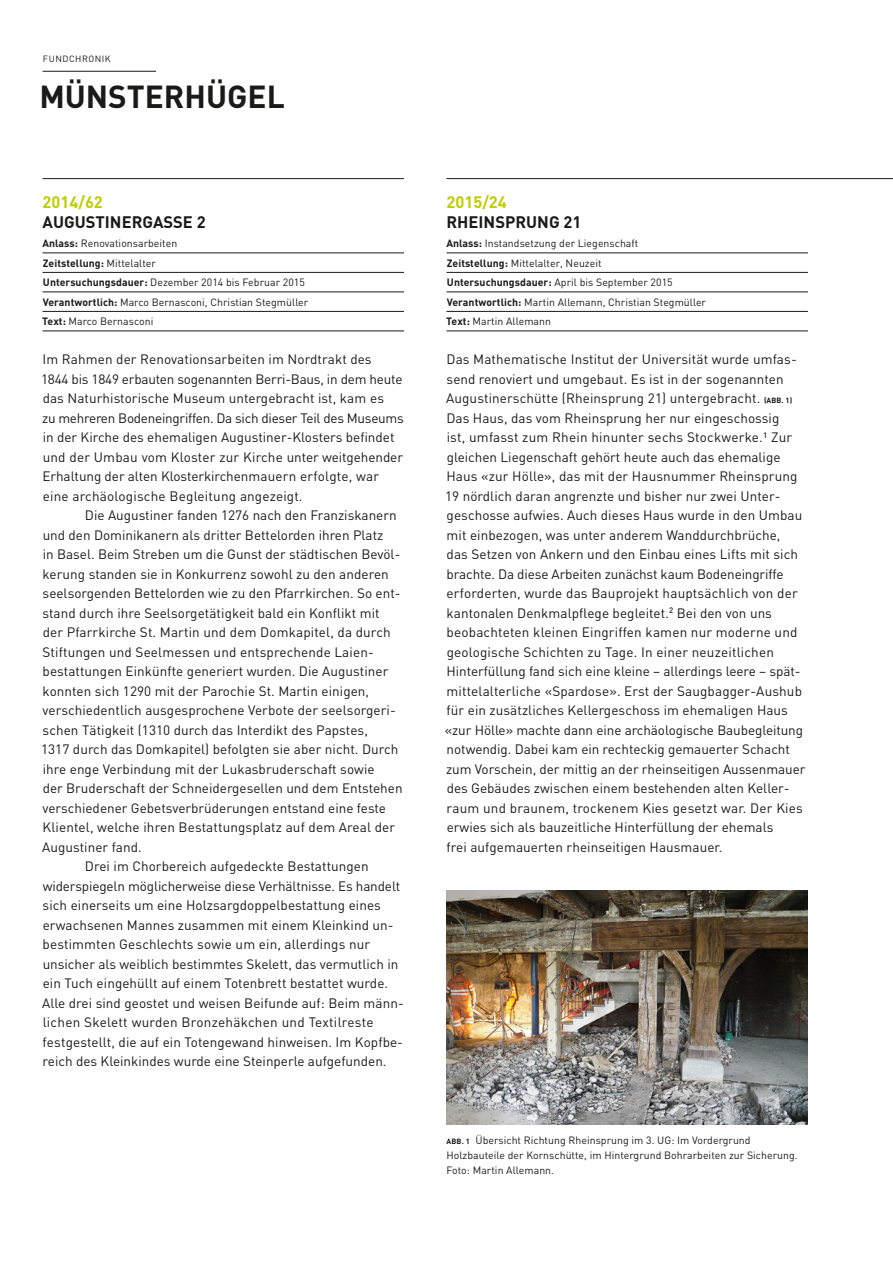
<style>
.page{position:relative;width:893px;height:1263px;background:#fff}
.page>*{position:absolute;margin:0;border:0;box-sizing:border-box;transform-origin:0 0}
.t1{font:700 31.5px "DIN";color:#1a1a18}
.t2{font:700 16.5px "DIN";color:#1a1a18}
.t3{font:700 16.5px "DIN";color:#c0cc00}
.t4{font:13.5px/19.5px "DIN";letter-spacing:.005em;color:#1a1a18}
.t5{font:10.5px/19.5px "DIN";letter-spacing:.005em;color:#1a1a18}
.t6{font:9px "DIN";letter-spacing:.055em;color:#1a1a18}
.s1{font-weight:700}
.s2{font-weight:700;font-size:7.5px}
</style>
<div class="page">
<hr style="left:43px;top:71px;width:113px;height:1px;background:#1a1a18">
<hr style="left:43px;top:178px;width:361px;height:1px;background:#1a1a18">
<hr style="left:446px;top:178px;width:447px;height:1px;background:#1a1a18">
<hr style="left:43px;top:253px;width:361px;height:1px;background:#1a1a18">
<hr style="left:43px;top:272px;width:361px;height:1px;background:#1a1a18">
<hr style="left:43px;top:292px;width:361px;height:1px;background:#1a1a18">
<hr style="left:43px;top:311px;width:361px;height:1px;background:#1a1a18">
<hr style="left:43px;top:331px;width:361px;height:1px;background:#1a1a18">
<hr style="left:446px;top:253px;width:362px;height:1px;background:#1a1a18">
<hr style="left:446px;top:272px;width:362px;height:1px;background:#1a1a18">
<hr style="left:446px;top:292px;width:362px;height:1px;background:#1a1a18">
<hr style="left:446px;top:311px;width:362px;height:1px;background:#1a1a18">
<hr style="left:446px;top:331px;width:362px;height:1px;background:#1a1a18">
<img style="left:446px;top:891px;width:362px;height:234px">
<p class="t6" style="left:43px;top:53px;width:69px">Fundchronik</p>
<h1 class="t1" style="left:39px;top:76px;width:239px">mÜnsterhügel</h1>
<p class="t3" style="left:43px;top:191px;width:62px">2014/62</p>
<p class="t2" style="left:43px;top:211px;width:165px">Augustinergasse 2</p>
<p class="t5" style="left:42px;top:233px;width:268px"><span class="s1">Anlass:</span> Renovationsarbeiten<br><span class="s1">Zeitstellung:</span> Mittelalter<br><span class="s1">Untersuchungsdauer:</span> Dezember 2014 bis Februar 2015<br><span class="s1">Verantwortlich:</span> Marco Bernasconi, Christian Stegmüller <span class="s1">Text:</span> Marco Bernasconi</p>
<p class="t4" style="left:41px;top:349px;width:364px">I m Rahmen der Renovationsarbeiten im Nordtrakt des<br>1844 bis 1849 erbauten sogenannten Berri-Baus, in dem heute das Naturhistorische Museum untergebracht ist, kam es<br>zu mehreren Bodeneingriffen. Da sich dieser Teil des Museums in der Kirche des ehemaligen Augustiner-Klosters befindet und der U mbau vom Kloster zur Kirche unter weitgehender Erhaltung der alten Klosterkirchenmauern erfolgte, war eine archäologische Begleitung angezeigt.</p>
<p class="t4" style="left:85px;top:505px;width:313px">Die Augustiner fanden 1276 nach den Franziskanern</p>
<p class="t4" style="left:43px;top:525px;width:342px">und den Dominikanern als dritter Bettelorden ihren Platz</p>
<p class="t4" style="left:43px;top:544px;width:359px">in Basel. Beim Streben um die Gunst der städtischen Bevöl-</p>
<p class="t4" style="left:43px;top:564px;width:348px">kerung standen sie in Konkurrenz sowohl zu den anderen</p>
<p class="t4" style="left:43px;top:583px;width:359px">seelsorgenden Bettelorden wie zu den Pfarrkirchen. So ent-</p>
<p class="t4" style="left:43px;top:603px;width:339px">stand durch ihre Seelsorgetätigkeit bald ein Konflikt mit</p>
<p class="t4" style="left:43px;top:622px;width:349px">der Pfarrkirche St. Martin und dem Domkapitel, da durch</p>
<p class="t4" style="left:43px;top:642px;width:331px">Stiftungen und Seelmessen und entsprechende Laien-</p>
<p class="t4" style="left:43px;top:661px;width:347px">bestattungen Einkünfte generiert wurden. Die Augustiner</p>
<p class="t4" style="left:43px;top:681px;width:328px">konnten sich 1290 mit der Parochie St. Martin einigen,</p>
<p class="t4" style="left:43px;top:700px;width:355px">verschiedentlich ausgesprochene Verbote der seelsorgeri-</p>
<p class="t4" style="left:43px;top:720px;width:327px">schen Tätigkeit (1310 durch das I nterdikt des Papstes,</p>
<p class="t4" style="left:41px;top:739px;width:359px">1317 durch das Domkapitel) befolgten sie aber nicht. Durch</p>
<p class="t4" style="left:43px;top:759px;width:333px">ihre enge Verbindung mit der Lukasbruderschaft sowie</p>
<p class="t4" style="left:43px;top:778px;width:361px">der Bruderschaft der Schneidergesellen und dem Entstehen</p>
<p class="t4" style="left:43px;top:798px;width:345px">verschiedener Gebetsverbrüderungen entstand eine feste</p>
<p class="t4" style="left:42px;top:817px;width:354px">Klientel, welche ihren Bestattungsplatz auf dem Areal der</p>
<p class="t4" style="left:42px;top:837px;width:101px">Augustiner fand.</p>
<p class="t4" style="left:85px;top:856px;width:285px">Drei im Chorbereich aufgedeckte Bestattungen</p>
<p class="t4" style="left:43px;top:876px;width:359px">widerspiegeln möglicherweise diese Verhältnisse. Es handelt</p>
<p class="t4" style="left:43px;top:895px;width:340px">sich einerseits um eine Holzsargdoppelbestattung eines</p>
<p class="t4" style="left:43px;top:915px;width:352px">erwachsenen Mannes zusammen mit einem Kleinkind un-</p>
<p class="t4" style="left:43px;top:934px;width:329px">bestimmten Geschlechts sowie um ein, allerdings nur</p>
<p class="t4" style="left:43px;top:954px;width:357px">unsicher als weiblich bestimmtes Skelett, das vermutlich in</p>
<p class="t4" style="left:43px;top:973px;width:347px">ein Tuch eingehüllt auf einem Totenbrett bestattet wurde.</p>
<p class="t4" style="left:42px;top:993px;width:363px">Alle drei sind geostet und weisen Beifunde auf: Beim männ-</p>
<p class="t4" style="left:43px;top:1012px;width:332px">lichen Skelett wurden Bronzehäkchen und Textilreste</p>
<p class="t4" style="left:43px;top:1032px;width:362px">festgestellt, die auf ein Totengewand hinweisen. I m Kopfbe-</p>
<p class="t4" style="left:43px;top:1051px;width:345px">reich des Kleinkindes wurde eine Steinperle aufgefunden.</p>
<p class="t3" style="left:446px;top:191px;width:62px">2015/24</p>
<p class="t2" style="left:446px;top:211px;width:136px">Rheinsprung 21</p>
<p class="t5" style="left:446px;top:233px;width:261px"><span class="s1">Anlass:</span> I nstandsetzung der Liegenschaft<br><span class="s1">Zeitstellung:</span> Mittelalter, N euzeit <span class="s1">Untersuchungsdauer:</span> April bis September 2015<br><span class="s1">Verantwortlich:</span> Martin Allemann, Christian Stegmüller <span class="s1">Text:</span> Martin Allemann</p>
<p class="t4" style="left:445px;top:349px;width:362px">Das Mathematische I nstitut der U niversität wurde umfas&shy;send renoviert und umgebaut. Es ist in der sogenannten Augustinerschütte (Rheinsprung 21) untergebracht. <span class="s2">(Abb. 1)<br></span>Das Haus, das vom Rheinsprung her nur eingeschossig<br>ist, umfasst zum Rhein hinunter sechs Stockwerke.<sup>1</sup> Zur gleichen Liegenschaft gehört heute auch das ehemalige Haus «zur Hölle», das mit der Hausnummer Rheinsprung 19 nördlich daran angrenzte und bisher nur zwei U nter&shy;geschosse aufwies. Auch dieses Haus wurde in den U mbau mit einbezogen, was unter anderem Wanddurchbrüche,<br>das Setzen von Ankern und den Einbau eines Lifts mit sich brachte. Da diese Arbeiten zunächst kaum Bodeneingriffe erforderten, wurde das Bauprojekt hauptsächlich von der kantonalen Denkmalpflege begleitet.<sup>2</sup> Bei den von uns beobachteten kleinen Eingriffen kamen nur moderne und geologische Schichten zu Tage. I n einer neuzeitlichen<br>H interfüllung fand sich eine kleine – allerdings leere – spät&shy;mittelalterliche «Spardose». Erst der Saugbagger-Aushub für ein zusätzliches Kellergeschoss im ehemaligen Haus «zur Hölle» machte dann eine archäologische Baubegleitung notwendig. Dabei kam ein rechteckig gemauerter Schacht zum Vorschein, der mittig an der rheinseitigen Aussenmauer des Gebäudes zwischen einem bestehenden alten Keller&shy;raum und braunem, trockenem Kies gesetzt war. Der Kies erwies sich als bauzeitliche H interfüllung der ehemals<br>frei aufgemauerten rheinseitigen Hausmauer.</p>
<p class="t5" style="left:446px;top:1132px;width:353px;line-height:15px"><span class="s2">Abb. 1</span> Übersicht Richtung Rheinsprung im 3. UG: I m Vordergrund<br>Holzbauteile der Kornschütte, im H intergrund Bohrarbeiten zur Sicherung.<br>Foto: Martin Allemann.</p>
</div>
